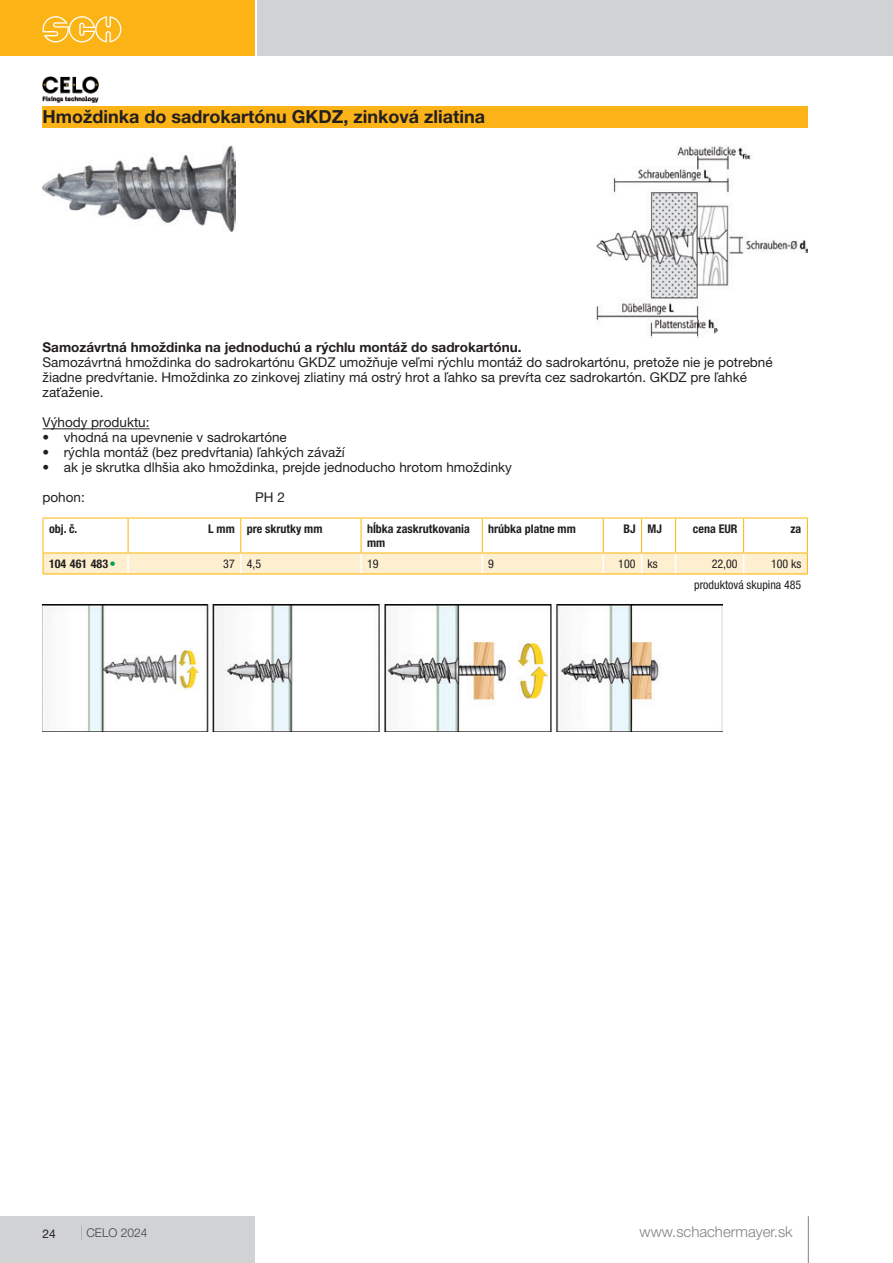
<style>
.page{position:relative;width:893px;height:1263px;background:#fff}
.page>*{position:absolute;margin:0;border:0;box-sizing:border-box;transform-origin:0 0}
.ProduktgruppeName{font:700 18px "Helvetica Neue LT Pro";color:#231f20}
.t1{font:300 15px "Helvetica Neue LT Pro";color:#808285}
.ProduktblockAbsatz{font:13.5px/15px "Helvetica Neue LT Pro";color:#231f20}
.ProduktblockAbsatz-2{font:700 13.5px "Helvetica Neue LT Pro";color:#231f20}
.ProduktblockMerkmale{font:13.5px "Helvetica Neue LT Pro";color:#231f20}
.TabellenKopfLinks{font:700 condensed 12px/14.4px "Helvetica Neue LT Pro";color:#231f20}
.TabellenFuss{font:condensed 12px "Helvetica Neue LT Pro";color:#231f20}
.TabellenZelleRechts{font:condensed 12px "Helvetica Neue LT Pro";color:#231f20}
.TabellenKopfRechts{font:700 condensed 12px "Helvetica Neue LT Pro";color:#231f20}
.t2{font:300 12px "Helvetica Neue LT Pro";color:#4b4c4d}
.TabellenZelleArtNr{font:700 condensed 12px "Helvetica Neue LT Pro";color:#231f20}
.TabellenZelleLinks{font:condensed 12px "Helvetica Neue LT Pro";color:#231f20}
.t3{font:12px "Helvetica Neue LT Pro";color:#231f20}
.TabellenZelleArtNr-2{font:4.5px "Webdings";color:#00a54f}
.s1{font-size:15px}
</style>
<div class="page">
<div style="left:0;top:1216px;width:255px;height:47px;background:#d1d2d4"></div>
<div style="left:0;top:0;width:255px;height:55px;background:#fbb316"></div>
<div style="left:257px;top:0;width:636px;height:55px;background:#d1d2d4"></div>
<hr style="left:808px;top:1216px;width:1px;height:47px;background:#808285">
<svg style="left:43px;top:16px;width:78px;height:26px"></svg>
<hr style="left:43px;top:428px;width:107px;height:1px;background:#231f20">
<svg style="left:43px;top:518px;width:764px;height:57px"></svg>
<svg style="left:43px;top:553px;width:765px;height:20px;background:#fdedcb"></svg>
<hr style="left:43px;top:518px;width:1px;height:34px;background:#fcb814">
<hr style="left:43px;top:517px;width:85px;height:1px;background:#fcb814">
<hr style="left:43px;top:552px;width:85px;height:1px;background:#fcb814">
<hr style="left:128px;top:518px;width:1px;height:34px;background:#fcb814">
<hr style="left:128px;top:517px;width:113px;height:1px;background:#fcb814">
<hr style="left:241px;top:517px;width:120px;height:1px;background:#fcb814">
<hr style="left:361px;top:517px;width:121px;height:1px;background:#fcb814">
<hr style="left:482px;top:517px;width:121px;height:1px;background:#fcb814">
<hr style="left:128px;top:552px;width:113px;height:1px;background:#fcb814">
<hr style="left:241px;top:552px;width:120px;height:1px;background:#fcb814">
<hr style="left:361px;top:552px;width:121px;height:1px;background:#fcb814">
<hr style="left:482px;top:552px;width:121px;height:1px;background:#fcb814">
<hr style="left:240px;top:518px;width:1px;height:34px;background:#fcb814">
<hr style="left:361px;top:518px;width:1px;height:34px;background:#fcb814">
<hr style="left:482px;top:518px;width:1px;height:34px;background:#fcb814">
<hr style="left:603px;top:518px;width:1px;height:34px;background:#fcb814">
<hr style="left:641px;top:518px;width:1px;height:34px;background:#fcb814">
<hr style="left:603px;top:517px;width:39px;height:1px;background:#fcb814">
<hr style="left:642px;top:517px;width:34px;height:1px;background:#fcb814">
<hr style="left:603px;top:552px;width:39px;height:1px;background:#fcb814">
<hr style="left:642px;top:552px;width:34px;height:1px;background:#fcb814">
<hr style="left:675px;top:518px;width:1px;height:34px;background:#fcb814">
<hr style="left:743px;top:518px;width:1px;height:34px;background:#fcb814">
<hr style="left:807px;top:518px;width:1px;height:34px;background:#fcb814">
<hr style="left:676px;top:517px;width:68px;height:1px;background:#fcb814">
<hr style="left:744px;top:517px;width:64px;height:1px;background:#fcb814">
<hr style="left:676px;top:552px;width:68px;height:1px;background:#fcb814">
<hr style="left:744px;top:552px;width:64px;height:1px;background:#fcb814">
<hr style="left:43px;top:573px;width:85px;height:1px;background:#fcb814">
<hr style="left:128px;top:573px;width:113px;height:1px;background:#fcb814">
<hr style="left:241px;top:573px;width:120px;height:1px;background:#fcb814">
<hr style="left:361px;top:573px;width:121px;height:1px;background:#fcb814">
<hr style="left:482px;top:573px;width:121px;height:1px;background:#fcb814">
<hr style="left:603px;top:573px;width:39px;height:1px;background:#fcb814">
<hr style="left:642px;top:573px;width:34px;height:1px;background:#fcb814">
<hr style="left:676px;top:573px;width:68px;height:1px;background:#fcb814">
<hr style="left:744px;top:573px;width:64px;height:1px;background:#fcb814">
<div style="left:43px;top:106px;width:765px;height:22px;background:#fbb318"></div>
<img style="left:43px;top:77px;width:55px;height:25px">
<img style="left:43px;top:146px;width:192px;height:85px">
<img style="left:597px;top:146px;width:211px;height:191px">
<img style="left:43px;top:605px;width:680px;height:126px">
<p class="ProduktgruppeName" style="left:43px;top:106px;width:444px">Hmoždinka do sadrokartónu GKDZ, zinková zliatina</p>
<p class="ProduktblockAbsatz-2" style="left:43px;top:339px;width:481px">Samozávrtná hmoždinka na jednoduchú a rýchlu montáž do sadrokartónu.</p>
<p class="ProduktblockAbsatz" style="left:43px;top:355px;width:732px">Samozávrtná hmoždinka do sadrokartónu GKDZ umožňuje veľmi rýchlu montáž do sadrokartónu, pretože nie je potrebné žiadne predvŕtanie. Hmoždinka zo zinkovej zliatiny má ostrý hrot a ľahko sa prevŕta cez sadrokartón. GKDZ pre ľahké zaťaženie.</p>
<p class="ProduktblockAbsatz" style="left:43px;top:415px;width:109px">Výhody produktu:</p>
<p class="ProduktblockAbsatz" style="left:43px;top:430px;width:246px">• vhodná na upevnenie v sadrokartóne</p>
<p class="ProduktblockAbsatz" style="left:43px;top:445px;width:304px">• rýchla montáž (bez predvŕtania) ľahkých závaží</p>
<p class="ProduktblockAbsatz" style="left:43px;top:460px;width:471px">• ak je skrutka dlhšia ako hmoždinka, prejde jednoducho hrotom hmoždinky</p>
<p class="ProduktblockMerkmale" style="left:43px;top:490px;width:44px">pohon:</p>
<p class="ProduktblockMerkmale" style="left:255px;top:490px;width:31px">PH 2</p>
<p class="TabellenKopfLinks" style="left:49px;top:521px;width:30px">obj. č.</p>
<p class="TabellenKopfRechts" style="left:208px;top:521px;width:28px">L mm</p>
<p class="TabellenKopfLinks" style="left:247px;top:521px;width:77px">pre skrutky mm</p>
<p class="TabellenKopfLinks" style="left:367px;top:521px;width:104px">hĺbka zaskrutkovania mm</p>
<p class="TabellenKopfLinks" style="left:488px;top:521px;width:89px">hrúbka platne mm</p>
<p class="TabellenKopfRechts" style="left:623px;top:521px;width:14px">BJ</p>
<p class="TabellenKopfLinks" style="left:648px;top:521px;width:16px">MJ</p>
<p class="TabellenKopfRechts" style="left:693px;top:521px;width:46px">cena EUR</p>
<p class="TabellenKopfRechts" style="left:790px;top:521px;width:12px">za</p>
<p class="TabellenZelleArtNr" style="left:49px;top:556px;width:61px">104 461 483</p>
<p class="TabellenZelleArtNr-2" style="left:110px;top:561px;width:6px">■</p>
<p class="TabellenZelleRechts" style="left:223px;top:556px;width:13px">37</p>
<p class="TabellenZelleLinks" style="left:247px;top:556px;width:16px">4,5</p>
<p class="TabellenZelleLinks" style="left:367px;top:556px;width:13px">19</p>
<p class="TabellenZelleLinks" style="left:488px;top:556px;width:7px">9</p>
<p class="TabellenZelleRechts" style="left:618px;top:556px;width:19px">100</p>
<p class="TabellenZelleLinks" style="left:648px;top:556px;width:12px">ks</p>
<p class="TabellenZelleRechts" style="left:712px;top:556px;width:27px">22,00</p>
<p class="TabellenZelleRechts" style="left:771px;top:556px;width:32px">100 ks</p>
<p class="TabellenFuss" style="left:694px;top:577px;width:109px">produktová skupina 485</p>
<p class="t3" style="left:43px;top:1226px;width:15px">24</p>
<p class="t2" style="left:80px;top:1226px;width:69px"><span class="s1">|</span> CELO 2024</p>
<p class="t1" style="left:640px;top:1223px;width:155px">www.schachermayer.sk</p>
</div>
